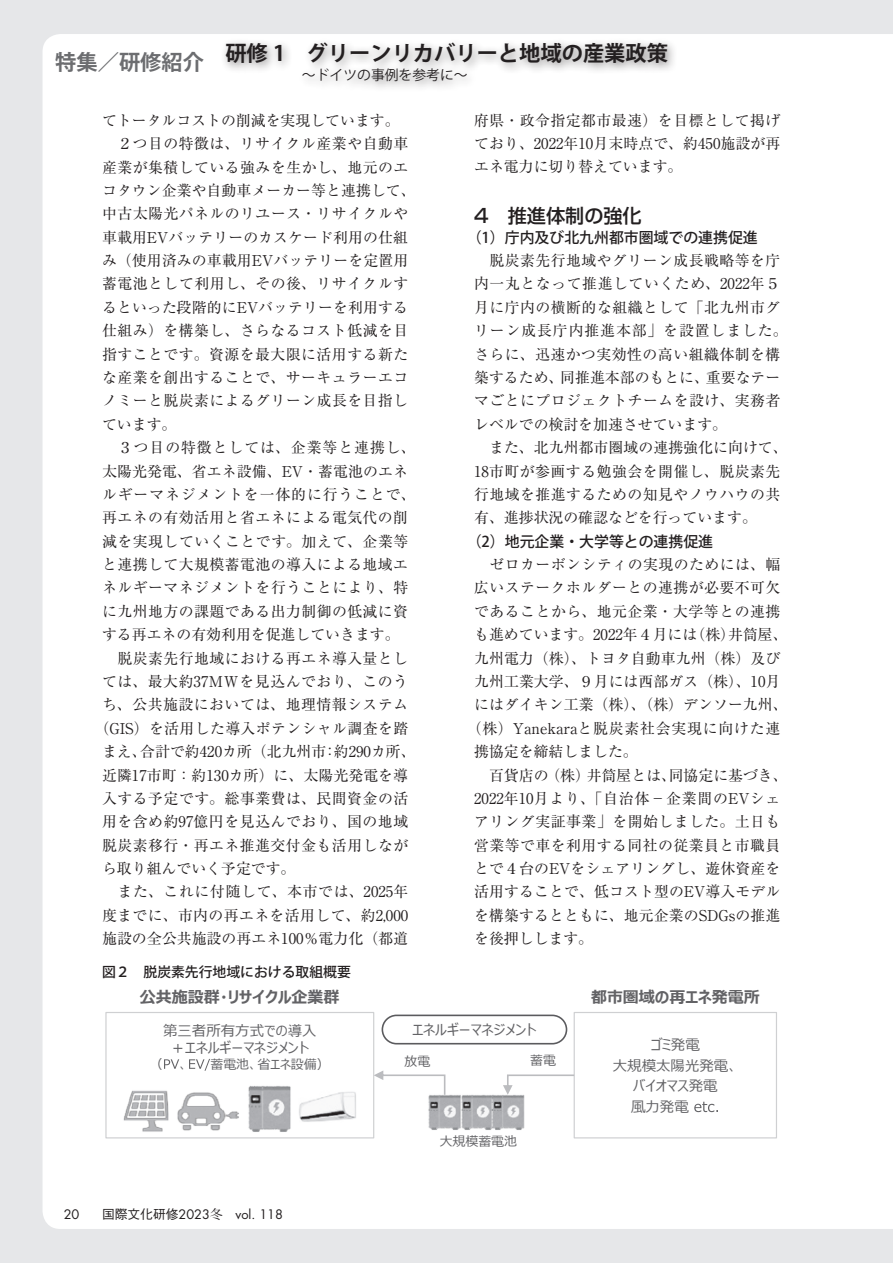
<style>
.page{position:relative;width:893px;height:1263px;background:#e6e7e9}
.page>*{position:absolute;margin:0;border:0;box-sizing:border-box;transform-origin:0 0}
.t1{font:700 21.3px "Koz Go Pro";color:#231f20}
.t2{font:700 21.3px "Koz Go Pro";color:#6c6d70}
.t3{font:500 19.2px "Shin Go Pro";color:#231f20}
.t4{font:700 16.05px "Meiryo UI";color:#636366}
.t5{font:14.85px/23.4px "Ryumin Pro";letter-spacing:.03em;color:#231f20;text-align:justify}
.t6{font:14.85px "Ryumin Pro";letter-spacing:.005em;color:#231f20}
.t7{font:14.85px "Ryumin Pro";color:#231f20}
.t8{font:14.85px "Ryumin Pro";letter-spacing:.01em;color:#231f20}
.t9{font:500 14.85px "Koz Go Pro";color:#231f20}
.t10{font:14.85px "Ryumin Pro";letter-spacing:.05em;color:#231f20}
.t11{font:14.85px "Ryumin Pro";letter-spacing:.065em;color:#231f20}
.t12{font:14.85px "Ryumin Pro";letter-spacing:.06em;color:#231f20}
.t13{font:14.4px/17.4px "Meiryo UI";color:#636366;text-align:center}
.t14{font:500 13.8px "Koz Go Pro";color:#231f20}
.t15{font:13.8px "Koz Go Pro";color:#231f20}
.t16{font:12.9px "Meiryo UI";color:#636366}
.t17{font:12.75px "Futura";color:#231f20}
.s1{font-family:"Gothic BBB Pro";font-weight:500}
.s2{font-family:"Koz Min Pro"}
</style>
<div class="page">
<div style="left:43px;top:34px;width:849px;height:1195px;background:#fff"></div>
<svg style="left:892px;top:34px;width:1px;height:1195px"></svg>
<div style="left:219px;top:36px;width:459px;height:56px;background:#231f20;opacity:.5"></div>
<img style="left:102px;top:1031px;width:18px;height:132px">
<img style="left:120px;top:1022px;width:177px;height:141px">
<img style="left:190px;top:1028px;width:158px;height:135px">
<img style="left:241px;top:1034px;width:173px;height:129px">
<svg style="left:164px;top:1059px;width:15px;height:10px"></svg>
<svg style="left:189px;top:1059px;width:21px;height:12px"></svg>
<div style="left:371px;top:1037px;width:32px;height:126px;background:#fff"></div>
<img style="left:403px;top:1037px;width:31px;height:126px">
<img style="left:434px;top:1037px;width:148px;height:126px">
<div style="left:574px;top:1012px;width:203px;height:126px;border:1px solid #cfd0d2"></div>
<svg style="left:694px;top:1102px;width:24px;height:10px"></svg>
<svg style="left:503px;top:1074px;width:71px;height:21px"></svg>
<svg style="left:374px;top:1070px;width:71px;height:25px"></svg>
<div style="left:382px;top:1014px;width:185px;height:30px;border:2px solid #5b5b5e;border-radius:14px"></div>
<h1 class="t2" style="left:55px;top:48px;width:150px">特集／研修紹介</h1>
<h1 class="t1" style="left:225px;top:40px;width:444px">研修 1 グリーンリカバリーと地域の産業政策</h1>
<p class="t15" style="left:302px;top:66px;width:167px">〜ドイツの事例を参考に〜</p>
<p class="t7" style="left:102px;top:109px;width:299px">てトータルコストの削減を実現しています。</p>
<p class="t5" style="left:102px;top:131px;width:308px">　２つ目の特徴は、リサイクル産業や自動車</p>
<p class="t5" style="left:102px;top:154px;width:308px">産業が集積している強みを生かし、地元のエ</p>
<p class="t6" style="left:102px;top:179px;width:315px">コタウン企業や自動車メーカー等と連携して、</p>
<p class="t5" style="left:102px;top:201px;width:308px">中古太陽光パネルのリユース・リサイクルや</p>
<p class="t6" style="left:102px;top:225px;width:308px">車載用EVバッテリーのカスケード利用の仕組</p>
<p class="t8" style="left:102px;top:249px;width:308px">み（使用済みの車載用EVバッテリーを定置用</p>
<p class="t5" style="left:102px;top:271px;width:308px">蓄電池として利用し、その後、リサイクルす</p>
<p class="t6" style="left:102px;top:296px;width:308px">るといった段階的にEVバッテリーを利用する</p>
<p class="t5" style="left:102px;top:318px;width:308px">仕組み）を構築し、さらなるコスト低減を目</p>
<p class="t5" style="left:102px;top:341px;width:308px">指すことです。資源を最大限に活用する新た</p>
<p class="t5" style="left:102px;top:365px;width:308px">な産業を創出することで、サーキュラーエコ</p>
<p class="t5" style="left:102px;top:388px;width:308px">ノミーと脱炭素によるグリーン成長を目指し</p>
<p class="t5" style="left:102px;top:411px;width:76px">ています。</p>
<p class="t11" style="left:102px;top:436px;width:315px">　３つ目の特徴としては、企業等と連携し、</p>
<p class="t8" style="left:102px;top:459px;width:308px">太陽光発電、省エネ設備、EV・蓄電池のエネ</p>
<p class="t12" style="left:102px;top:483px;width:315px">ルギーマネジメントを一体的に行うことで、</p>
<p class="t5" style="left:102px;top:505px;width:308px">再エネの有効活用と省エネによる電気代の削</p>
<p class="t5" style="left:102px;top:528px;width:308px">減を実現していくことです。加えて、企業等</p>
<p class="t5" style="left:102px;top:552px;width:308px">と連携して大規模蓄電池の導入による地域エ</p>
<p class="t5" style="left:102px;top:575px;width:308px">ネルギーマネジメントを行うことにより、特</p>
<p class="t5" style="left:102px;top:598px;width:308px">に九州地方の課題である出力制御の低減に資</p>
<p class="t7" style="left:102px;top:623px;width:299px">する再エネの有効利用を促進していきます。</p>
<p class="t5" style="left:102px;top:645px;width:308px">　脱炭素先行地域における再エネ導入量とし</p>
<p class="t5" style="left:102px;top:669px;width:308px">ては、最大約37ＭＷを見込んでおり、このう</p>
<p class="t5" style="left:102px;top:692px;width:308px">ち、公共施設においては、地理情報システム</p>
<p class="t5" style="left:95px;top:715px;width:315px">（GIS）を活用した導入ポテンシャル調査を踏</p>
<p class="t7" style="left:102px;top:740px;width:315px">まえ、合計で約420カ所（北九州市：約290カ所、</p>
<p class="t6" style="left:102px;top:763px;width:308px">近隣17市町：約130カ所）に、太陽光発電を導</p>
<p class="t5" style="left:102px;top:786px;width:308px">入する予定です。総事業費は、民間資金の活</p>
<p class="t5" style="left:102px;top:809px;width:308px">用を含め約97億円を見込んでおり、国の地域</p>
<p class="t5" style="left:102px;top:832px;width:308px">脱炭素移行・再エネ推進交付金も活用しなが</p>
<p class="t7" style="left:102px;top:857px;width:195px">ら取り組んでいく予定です。</p>
<p class="t5" style="left:102px;top:879px;width:308px">　また、これに付随して、本市では、2025年</p>
<p class="t5" style="left:102px;top:902px;width:308px">度までに、市内の再エネを活用して、約2,000</p>
<p class="t6" style="left:102px;top:927px;width:308px">施設の全公共施設の再エネ100％電力化（都道</p>
<p class="t14" style="left:102px;top:963px;width:250px">図２　脱炭素先行地域における取組概要</p>
<p class="t5" style="left:474px;top:107px;width:308px">府県・政令指定都市最速）を目標として掲げており、2022年10月末時点で、約450施設が再エネ電力に切り替えています。</p>
<p class="t3" style="left:474px;top:200px;width:169px">4　推進体制の強化</p>
<p class="t9" style="left:467px;top:228px;width:293px">（1）庁内及び北九州都市圏域での連携促進</p>
<p class="t5" style="left:474px;top:248px;width:315px;text-align:left">　脱炭素先行地域やグリーン成長戦略等を庁内一丸となって推進していくため、2022年５月に庁内の横断的な組織として「北九州市グリーン成長庁内推進本部」を設置しました。さらに、迅速かつ実効性の高い組織体制を構築するため、同推進本部のもとに、重要なテーマごとにプロジェクトチームを設け、実務者レベルでの検討を加速させています。<br>　また、北九州都市圏域の連携強化に向けて、<br>18市町が参画する勉強会を開催し、脱炭素先行地域を推進するための知見やノウハウの共有、進捗状況の確認などを行っています。</p>
<p class="t9" style="left:467px;top:532px;width:248px">（2）地元企業・大学等との連携促進</p>
<p class="t5" style="left:474px;top:552px;width:308px">　ゼロカーボンシティの実現のためには、幅</p>
<p class="t5" style="left:474px;top:575px;width:308px">広いステークホルダーとの連携が必要不可欠</p>
<p class="t5" style="left:474px;top:599px;width:308px">であることから、地元企業・大学等との連携</p>
<p class="t7" style="left:474px;top:623px;width:315px">も進めています。2022年４月には（株）井筒屋、</p>
<p class="t6" style="left:474px;top:646px;width:308px">九州電力（株）、トヨタ自動車九州（株）及び</p>
<p class="t6" style="left:474px;top:670px;width:308px">九州工業大学、９月には西部ガス（株）、10月</p>
<p class="t6" style="left:474px;top:693px;width:315px">にはダイキン工業（株）、（株）デンソー九州、</p>
<p class="t10" style="left:467px;top:716px;width:315px">（株）Yanekaraと脱炭素社会実現に向けた連</p>
<p class="t7" style="left:474px;top:740px;width:165px">携協定を締結しました。</p>
<p class="t7" style="left:474px;top:763px;width:315px">　百貨店の（株）井筒屋とは、同協定に基づき、</p>
<p class="t7" style="left:474px;top:787px;width:308px">2022年10月より、「自治体－企業間のEVシェ</p>
<p class="t5" style="left:474px;top:809px;width:308px">アリング実証事業」を開始しました。土日も</p>
<p class="t5" style="left:474px;top:832px;width:308px">営業等で車を利用する同社の従業員と市職員</p>
<p class="t8" style="left:474px;top:857px;width:308px">とで４台のEVをシェアリングし、遊休資産を</p>
<p class="t8" style="left:474px;top:880px;width:308px">活用することで、低コスト型のEV導入モデル</p>
<p class="t6" style="left:474px;top:903px;width:308px">を構築するとともに、地元企業のSDGsの推進</p>
<p class="t7" style="left:474px;top:927px;width:121px">を後押しします。</p>
<p class="t4" style="left:140px;top:986px;width:201px">公共施設群・リサイクル企業群</p>
<p class="t13" style="left:163px;top:1022px;width:155px">第三者所有方式での導入＋エネルギーマネジメント</p>
<p class="t16" style="left:150px;top:1055px;width:14px">（</p>
<p class="t16" style="left:179px;top:1055px;width:10px">、</p>
<p class="t16" style="left:210px;top:1055px;width:121px">蓄電池、省エネ設備）</p>
<p class="t17" style="left:64px;top:1205px;width:17px">20</p>
<p class="t17" style="left:102px;top:1205px;width:182px"><span class="s1">国際文化研修</span>2023<span class="s2">冬　</span>vol. 118</p>
<p class="t13" style="left:413px;top:1022px;width:125px">エネルギーマネジメント</p>
<p class="t16" style="left:405px;top:1052px;width:27px">放電</p>
<p class="t16" style="left:530px;top:1052px;width:27px">蓄電</p>
<p class="t16" style="left:440px;top:1132px;width:79px">大規模蓄電池</p>
<p class="t4" style="left:591px;top:986px;width:170px">都市圏域の再エネ発電所</p>
<p class="t13" style="left:651px;top:1037px;width:50px">ゴミ発電</p>
<p class="t13" style="left:613px;top:1058px;width:127px">大規模太陽光発電、</p>
<p class="t13" style="left:633px;top:1078px;width:86px">バイオマス発電</p>
<p class="t13" style="left:631px;top:1099px;width:59px">風力発電</p>
</div>
